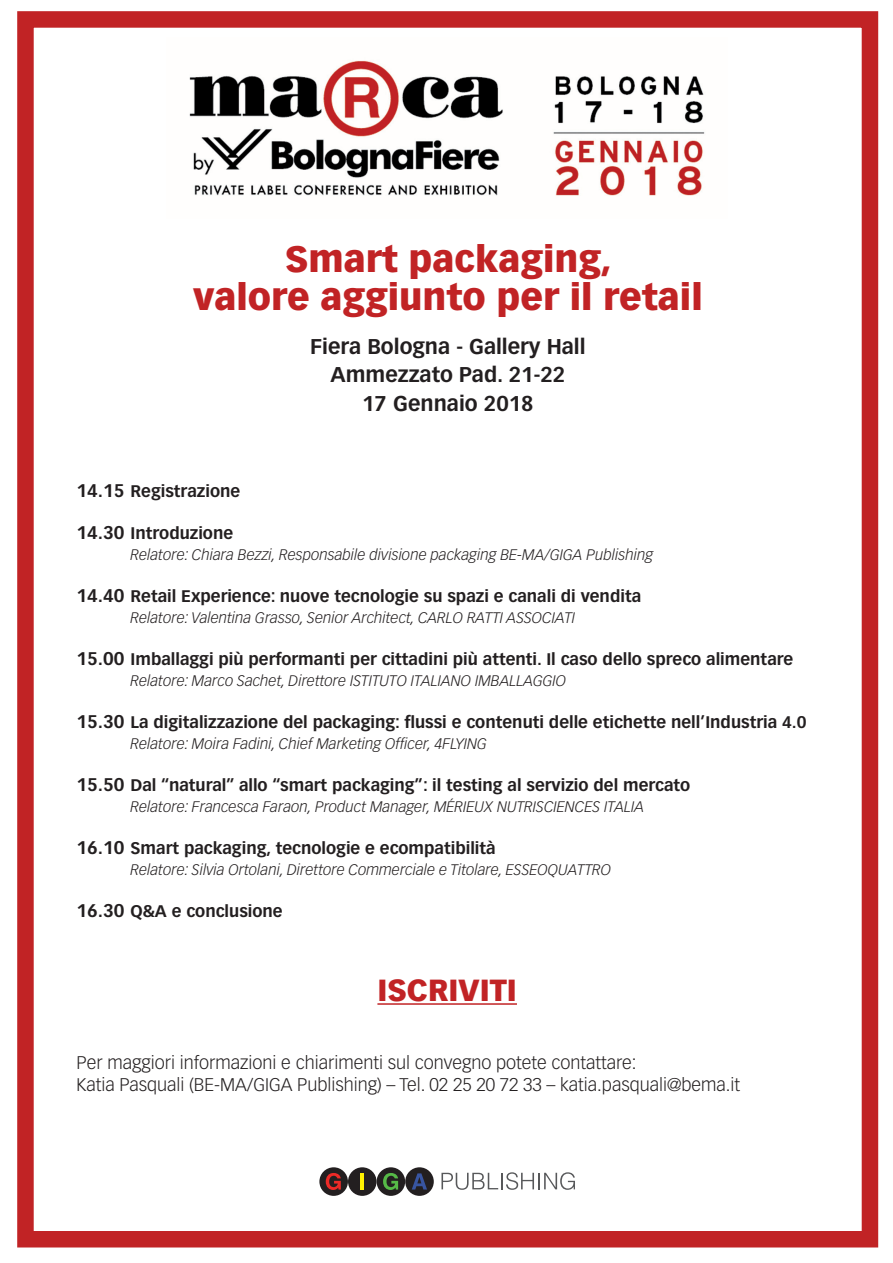
<style>
.page{position:relative;width:893px;height:1263px;background:#fff}
.page>*{position:absolute;margin:0;border:0;box-sizing:border-box;transform-origin:0 0}
.t1{font:900 36px/37.5px "Vectora LT Std";color:#c12325;text-align:center}
.t2{font:900 30px "Vectora LT Std";color:#c12325}
.t3{font:700 21px/28.5px "Vectora LT Std";color:#231f20;text-align:center}
.t4{font:300 18px/22.5px "Vectora LT Std";color:#231f20}
.t5{font:700 16.5px "Vectora LT Std";color:#231f20}
.t6{font:italic 300 15px "Vectora LT Std";color:#231f20}
.s1{font-size:18px}
</style>
<div class="page">
<div style="left:17px;top:11px;width:861px;height:1236px;border:16px solid #c12325"></div>
<img style="left:189px;top:60px;width:516px;height:136px">
<hr style="left:377px;top:1003px;width:140px;height:2px;background:#c12325">
<div style="left:319px;top:1167px;width:29px;height:29px;background:#231f20;border-radius:50%"></div>
<div style="left:348px;top:1167px;width:29px;height:29px;background:#231f20;border-radius:50%"></div>
<div style="left:377px;top:1167px;width:28px;height:29px;background:#231f20;border-radius:50%"></div>
<div style="left:405px;top:1167px;width:29px;height:29px;background:#231f20;border-radius:50%"></div>
<svg style="left:326px;top:1173px;width:15px;height:17px"></svg>
<svg style="left:383px;top:1173px;width:15px;height:17px"></svg>
<svg style="left:412px;top:1173px;width:15px;height:16px"></svg>
<hr style="left:360px;top:1173px;width:4px;height:16px;background:#fff101">
<svg style="left:441px;top:1172px;width:134px;height:18px"></svg>
<h1 class="t1" style="left:193px;top:241px;width:511px">Smart packaging,<br>valore aggiunto per il retail</h1>
<p class="t3" style="left:310px;top:332px;width:277px">Fiera Bologna - Gallery Hall<br>Ammezzato Pad. 21-22<br>17 Gennaio 2018</p>
<p class="t5" style="left:77px;top:481px;width:165px"><span class="s1">14.15</span> Registrazione</p>
<p class="t5" style="left:77px;top:523px;width:158px"><span class="s1">14.30</span> Introduzione</p>
<p class="t6" style="left:131px;top:546px;width:524px">Relatore: Chiara Bezzi, Responsabile divisione packaging BE-MA/GIGA Publishing</p>
<p class="t5" style="left:77px;top:586px;width:566px"><span class="s1">14.40</span> Retail Experience: nuove tecnologie su spazi e canali di vendita</p>
<p class="t6" style="left:131px;top:609px;width:446px">Relatore: Valentina Grasso, Senior Architect, Carlo Ratti Associa ti</p>
<p class="t5" style="left:77px;top:649px;width:718px"><span class="s1">15.00</span> Imballaggi più performanti per cittadini più attenti. Il caso dello spreco alimentare</p>
<p class="t6" style="left:131px;top:672px;width:436px">Relatore: Marco Sachet, Direttore ISTITUTO ITALIANO IMBALLAGGIO</p>
<p class="t5" style="left:77px;top:712px;width:731px"><span class="s1">15.30</span> La digitalizzazione del packaging: flussi e contenuti delle etichette nell’Industria 4.0</p>
<p class="t6" style="left:131px;top:735px;width:358px">Relatore: Moira Fadini, Chief Marketing Officer, 4FLYING</p>
<p class="t5" style="left:77px;top:775px;width:615px"><span class="s1">15.50</span> Dal “natural” allo “smart packaging”: il testing al servizio del mercato</p>
<p class="t6" style="left:131px;top:798px;width:515px">Relatore: Francesca Faraon, Product Manager, MÉRIEUX NUTRISCIENCES ITALIA</p>
<p class="t5" style="left:77px;top:838px;width:421px"><span class="s1">16.10</span> Smart packaging, tecnologie e ecompatibilità</p>
<p class="t6" style="left:131px;top:861px;width:481px">Relatore: Silvia Ortolani, Direttore Commerciale e Titolare, ESSEOQUATTRO</p>
<p class="t5" style="left:77px;top:901px;width:208px"><span class="s1">16.30</span> Q&amp;A e conclusione</p>
<h2 class="t2" style="left:377px;top:971px;width:141px">ISCRIVITI</h2>
<p class="t4" style="left:77px;top:1051px;width:665px">Per maggiori informazioni e chiarimenti sul convegno potete contattare:<br>Katia Pasquali (BE-MA/GIGA Publishing) – Tel. 02 25 20 72 33 – katia.pasquali@bema.it</p>
</div>
